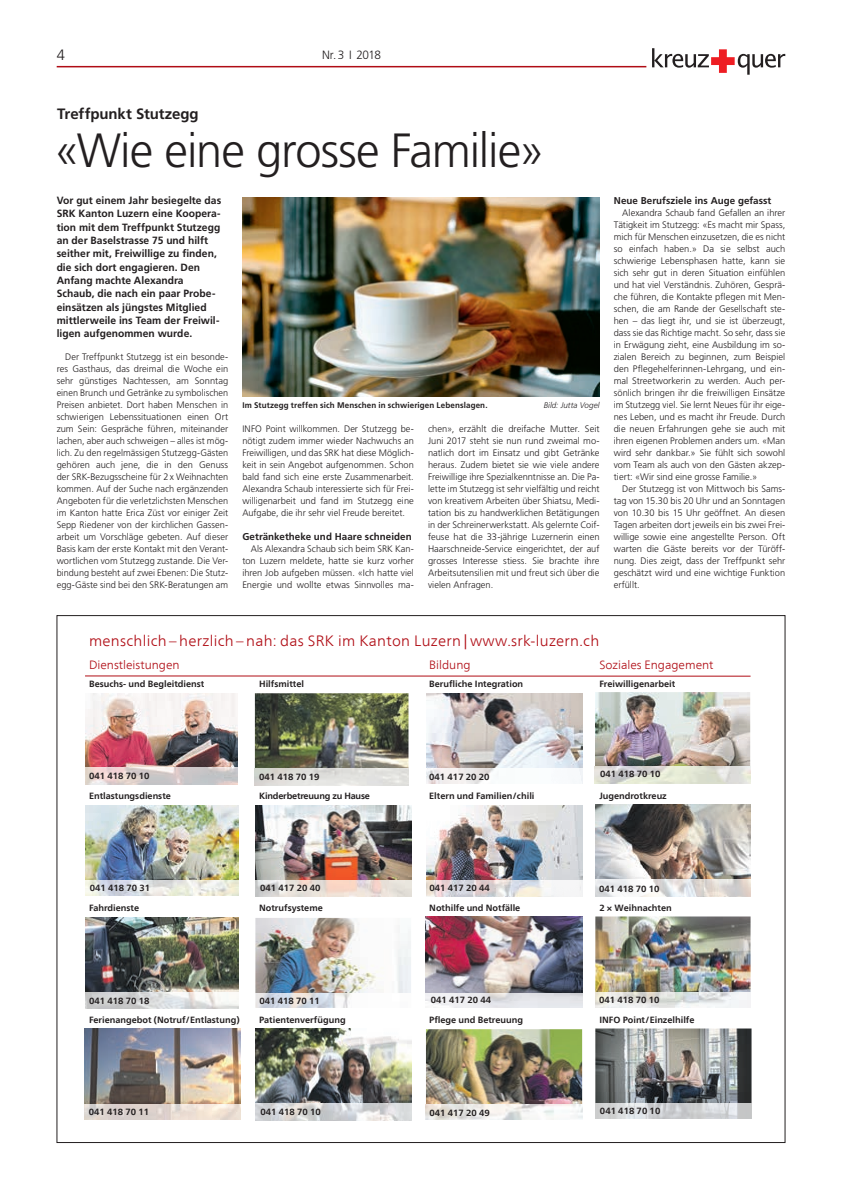
<style>
.page{position:relative;width:842px;height:1191px;background:#fff}
.page>*{position:absolute;margin:0;border:0;box-sizing:border-box;transform-origin:0 0}
.t1{font:300 48px "Frutiger LT Pro";letter-spacing:-.02em;color:#231f20}
.t2{font:300 15px "Frutiger Neue LT Com";letter-spacing:.02em;color:#b00d15}
.t3{font:700 15px "Frutiger LT Pro";letter-spacing:-.005em;color:#231f20}
.t4{font:300 15px "Frutiger LT Pro";color:#231f20}
.t5{font:300 12px "Frutiger Neue LT Com";color:#b00d15}
.t6{font:300 12px "Frutiger LT Pro";letter-spacing:-.04em;color:#231f20}
.t7{font:700 10.5px/13.3px "Frutiger LT Pro";letter-spacing:.005em;color:#231f20}
.t8{font:700 9.9px "Frutiger LT Pro";letter-spacing:.005em;color:#231f20}
.t9{font:300 9.4px/12px "Frutiger LT Pro";color:#231f20;text-align:justify}
.t10{font:700 9px "Frutiger Neue LT Com";color:#231f20}
.t11{font:700 9px "Frutiger Neue LT Com";letter-spacing:-.02em;color:#231f20}
.t12{font:700 8.2px "Frutiger LT Pro";letter-spacing:.015em;color:#231f20}
.t13{font:italic 300 8.2px "Frutiger LT Pro";letter-spacing:.005em;color:#231f20}
.s1{font-weight:400}
</style>
<div class="page">
<hr style="left:57px;top:66px;width:589px;height:1px;background:#b00d15">
<svg style="left:652px;top:48px;width:133px;height:27px"></svg>
<img style="left:426px;top:916px;width:156px;height:77px">
<img style="left:85px;top:693px;width:152px;height:74px">
<svg style="left:85px;top:767px;width:152px;height:18px"></svg>
<hr style="left:85px;top:676px;width:665px;height:1px;background:#b00d15">
<img style="left:255px;top:1028px;width:156px;height:75px">
<svg style="left:255px;top:1103px;width:156px;height:17px"></svg>
<img style="left:427px;top:693px;width:155px;height:75px">
<svg style="left:427px;top:768px;width:155px;height:16px"></svg>
<img style="left:85px;top:805px;width:154px;height:75px">
<img style="left:85px;top:917px;width:154px;height:91px">
<svg style="left:425px;top:993px;width:157px;height:15px"></svg>
<img style="left:595px;top:916px;width:155px;height:76px">
<svg style="left:595px;top:1007px;width:155px;height:1px"></svg>
<img style="left:595px;top:992px;width:155px;height:15px">
<img style="left:426px;top:1029px;width:156px;height:74px">
<svg style="left:425px;top:1103px;width:158px;height:17px"></svg>
<img style="left:595px;top:804px;width:155px;height:75px">
<svg style="left:595px;top:879px;width:155px;height:17px"></svg>
<img style="left:595px;top:692px;width:155px;height:74px">
<img style="left:595px;top:766px;width:155px;height:17px">
<img style="left:426px;top:805px;width:156px;height:75px">
<svg style="left:426px;top:880px;width:156px;height:17px"></svg>
<img style="left:256px;top:805px;width:155px;height:75px">
<svg style="left:255px;top:880px;width:157px;height:17px"></svg>
<svg style="left:85px;top:880px;width:154px;height:16px"></svg>
<img style="left:255px;top:693px;width:153px;height:76px">
<svg style="left:255px;top:785px;width:153px;height:1px"></svg>
<img style="left:84px;top:1028px;width:156px;height:76px">
<svg style="left:84px;top:1104px;width:156px;height:16px"></svg>
<img style="left:255px;top:918px;width:156px;height:75px">
<img style="left:255px;top:993px;width:96px;height:15px">
<img style="left:595px;top:1028px;width:156px;height:75px">
<svg style="left:595px;top:1118px;width:156px;height:1px"></svg>
<img style="left:595px;top:1103px;width:156px;height:15px">
<img style="left:242px;top:198px;width:358px;height:198px">
<h2 class="t4" style="left:57px;top:46px;width:10px">4</h2>
<p class="t6" style="left:322px;top:48px;width:60px">Nr. 3 I 2018</p>
<h2 class="t3" style="left:57px;top:105px;width:143px">Treffpunkt Stutzegg</h2>
<h1 class="t1" style="left:54px;top:122px;width:492px">«Wie eine grosse Familie»</h1>
<p class="t7" style="left:57px;top:194px;width:166px">Vor gut einem Jahr besiegelte das<br>SRK Kanton Luzern eine Koopera&shy;tion mit dem Treffpunkt Stutzegg an der Baselstrasse 75 und hilft seither mit, Freiwillige zu finden, die sich dort engagieren. Den<br>Anfang machte Alexandra<br>Schaub, die nach ein paar Probe&shy;einsätzen als jüngstes Mitglied mittlerweile ins Team der Freiwil&shy;ligen aufgenommen wurde.</p>
<p class="t9" style="left:57px;top:351px;width:173px;text-indent:9px">Der Treffpunkt Stutzegg ist ein besonde&shy;res Gasthaus, das dreimal die Woche ein sehr günstiges Nachtessen, am Sonntag einen Brunch und Getränke zu symbolischen Preisen anbietet. Dort haben Menschen in schwierigen Lebenssituationen einen Ort zum Sein: Gespräche führen, miteinander lachen, aber auch schweigen – alles ist mög&shy;lich. Zu den regelmässigen Stutzegg-Gästen gehören auch jene, die in den Genuss der SRK-Bezugsscheine für 2x Weihnachten kommen. Auf der Suche nach ergänzenden Angeboten für die verletzlichsten Menschen im Kanton hatte Erica Züst vor einiger Zeit Sepp Riedener von der kirchlichen Gassen&shy;arbeit um Vorschläge gebeten. Auf dieser Basis kam der erste Kontakt mit den Verant&shy;wortlichen vom Stutzegg zustande. Die Ver&shy;bindung besteht auf zwei Ebenen: Die Stutz&shy;egg-Gäste sind bei den SRK-Beratungen am</p>
<p class="t12" style="left:242px;top:400px;width:247px">Im Stutzegg treffen sich Menschen in schwierigen Lebenslagen.</p>
<p class="t13" style="left:544px;top:400px;width:57px">Bild: Jutta Vogel</p>
<p class="t9" style="left:428px;top:423px;width:173px">chen», erzählt die dreifache Mutter. Seit Juni 2017 steht sie nun rund zweimal mo&shy;natlich dort im Einsatz und gibt Getränke heraus. Zudem bietet sie wie viele andere Freiwillige ihre Spezialkenntnisse an. Die Pa&shy;lette im Stutzegg ist sehr vielfältig und reicht von kreativem Arbeiten über Shiatsu, Medi&shy;tation bis zu handwerklichen Betätigungen in der Schreinerwerkstatt. Als gelernte Coif&shy;feuse hat die 33-jährige Luzernerin einen Haarschneide-Service eingerichtet, der auf grosses Interesse stiess. Sie brachte ihre Arbeitsutensilien mit und freut sich über die vielen Anfragen.</p>
<p class="t9" style="left:242px;top:423px;width:173px">INFO Point willkommen. Der Stutzegg be&shy;nötigt zudem immer wieder Nachwuchs an Freiwilligen, und das SRK hat diese Möglich&shy;keit in sein Angebot aufgenommen. Schon bald fand sich eine erste Zusammenarbeit.<br>Alexandra Schaub interessierte sich für Frei&shy;willigenarbeit und fand im Stutzegg eine Aufgabe, die ihr sehr viel Freude bereitet.</p>
<p class="t8" style="left:242px;top:531px;width:171px">Getränketheke und Haare schneiden</p>
<p class="t9" style="left:242px;top:543px;width:173px;text-indent:9px">Als Alexandra Schaub sich beim SRK Kan&shy;ton Luzern meldete, hatte sie kurz vorher ihren Job aufgeben müssen. «Ich hatte viel Energie und wollte etwas Sinnvolles ma-</p>
<p class="t8" style="left:614px;top:195px;width:159px">Neue Berufsziele ins Auge gefasst</p>
<p class="t9" style="left:614px;top:207px;width:173px;text-indent:9px">Alexandra Schaub fand Gefallen an ihrer Tätigkeit im Stutzegg: «Es macht mir Spass, mich für Menschen einzusetzen, die es nicht so einfach haben.» Da sie selbst auch schwierige Lebensphasen hatte, kann sie sich sehr gut in deren Situation einfühlen und hat viel Verständnis. Zuhören, Gesprä&shy;che führen, die Kontakte pflegen mit Men&shy;schen, die am Rande der Gesellschaft ste&shy;hen – das liegt ihr, und sie ist überzeugt, dass sie das Richtige macht. So sehr, dass sie in Erwägung zieht, eine Ausbildung im so&shy;zialen Bereich zu beginnen, zum Beispiel den Pflegehelferinnen-Lehrgang, und ein&shy;mal Streetworkerin zu werden. Auch per&shy;sönlich bringen ihr die freiwilligen Einsätze im Stutzegg viel. Sie lernt Neues für ihr eige&shy;nes Leben, und es macht ihr Freude. Durch die neuen Erfahrungen gehe sie auch mit ihren eigenen Problemen anders um. «Man wird sehr dankbar.» Sie fühlt sich sowohl vom Team als auch von den Gästen akzep&shy;tiert: «Wir sind eine grosse Familie.»</p>
<p class="t9" style="left:614px;top:483px;width:173px;text-indent:9px">Der Stutzegg ist von Mittwoch bis Sams&shy;tag von 15.30 bis 20 Uhr und an Sonntagen von 10.30 bis 15 Uhr geöffnet. An diesen Tagen arbeiten dort jeweils ein bis zwei Frei&shy;willige sowie eine angestellte Person. Oft warten die Gäste bereits vor der Türöff&shy;nung. Dies zeigt, dass der Treffpunkt sehr geschätzt wird und eine wichtige Funktion erfüllt.</p>
<h2 class="t2" style="left:89px;top:631px;width:512px">menschlich – herzlich – nah: das SRK im Kanton Luzern <span class="s1">|</span> www.srk-luzern.ch</h2>
<p class="t5" style="left:89px;top:658px;width:92px">Dienstleistungen</p>
<p class="t5" style="left:429px;top:658px;width:43px">Bildung</p>
<p class="t5" style="left:599px;top:658px;width:116px">Soziales Engagement</p>
<p class="t10" style="left:89px;top:678px;width:117px">Besuchs- und Begleitdienst</p>
<p class="t10" style="left:259px;top:678px;width:46px">Hilfsmittel</p>
<p class="t10" style="left:429px;top:678px;width:95px">Berufliche Integration</p>
<p class="t10" style="left:599px;top:678px;width:77px">Freiwilligenarbeit</p>
<p class="t10" style="left:89px;top:770px;width:62px">041 418 70 10</p>
<p class="t10" style="left:259px;top:771px;width:62px">041 418 70 19</p>
<p class="t10" style="left:429px;top:771px;width:62px">041 417 20 20</p>
<p class="t10" style="left:600px;top:768px;width:62px">041 418 70 10</p>
<p class="t10" style="left:89px;top:790px;width:83px">Entlastungsdienste</p>
<p class="t11" style="left:259px;top:790px;width:112px">Kinderbetreuung zu Hause</p>
<p class="t10" style="left:429px;top:790px;width:107px">Eltern und Familien/chili</p>
<p class="t10" style="left:599px;top:790px;width:69px">Jugendrotkreuz</p>
<p class="t10" style="left:90px;top:882px;width:62px">041 418 70 31</p>
<p class="t10" style="left:260px;top:882px;width:62px">041 417 20 40</p>
<p class="t10" style="left:429px;top:882px;width:62px">041 417 20 44</p>
<p class="t10" style="left:599px;top:884px;width:62px">041 418 70 10</p>
<p class="t10" style="left:89px;top:902px;width:52px">Fahrdienste</p>
<p class="t10" style="left:259px;top:902px;width:65px">Notrufsysteme</p>
<p class="t10" style="left:429px;top:902px;width:93px">Nothilfe und Notfälle</p>
<p class="t10" style="left:599px;top:902px;width:74px">2 × Weihnachten</p>
<p class="t10" style="left:89px;top:995px;width:62px">041 418 70 18</p>
<p class="t10" style="left:599px;top:994px;width:62px">041 418 70 10</p>
<p class="t10" style="left:431px;top:994px;width:62px">041 417 20 44</p>
<p class="t10" style="left:259px;top:995px;width:62px">041 418 70 11</p>
<p class="t10" style="left:89px;top:1014px;width:152px">Ferienangebot (Notruf/Entlastung)</p>
<p class="t10" style="left:259px;top:1014px;width:88px">Patientenverfügung</p>
<p class="t10" style="left:429px;top:1014px;width:95px">Pflege und Betreuung</p>
<p class="t10" style="left:599px;top:1014px;width:97px">INFO Point/Einzelhilfe</p>
<p class="t10" style="left:89px;top:1106px;width:62px">041 418 70 11</p>
<p class="t10" style="left:260px;top:1106px;width:62px">041 418 70 10</p>
<p class="t10" style="left:429px;top:1107px;width:62px">041 417 20 49</p>
<p class="t10" style="left:600px;top:1105px;width:62px">041 418 70 10</p>
</div>
